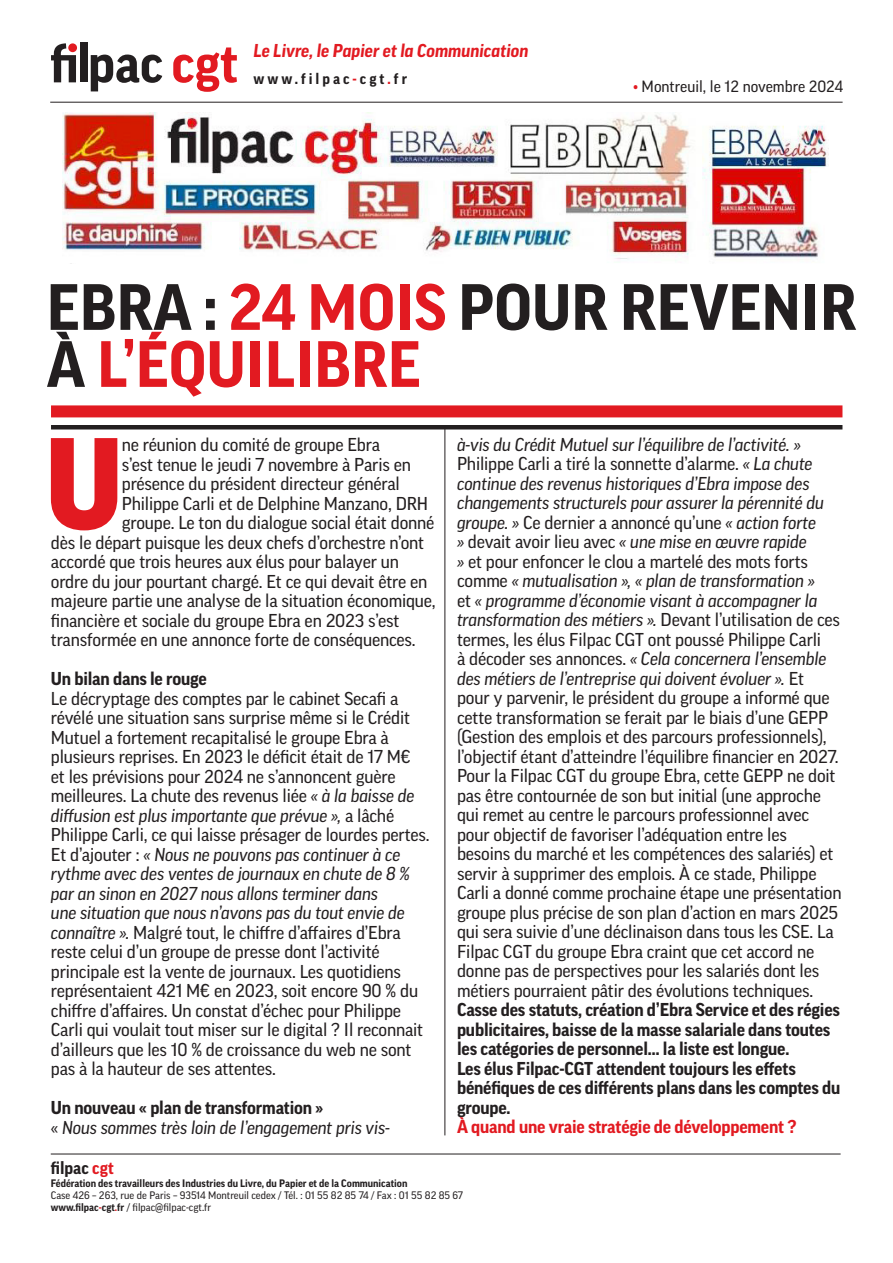
<style>
.page{position:relative;width:893px;height:1263px;background:#fff}
.page>*{position:absolute;margin:0;border:0;box-sizing:border-box;transform-origin:0 0}
.t1{font:900 125.55px "Good OT";color:#e21a21}
.t2{font:700 63px/57px "Good OT";color:#231f20}
.t3{font:18px/19.5px "Good OT";letter-spacing:-.01em;color:#231f20}
.t4{font:700 18px/19.5px "Good OT";letter-spacing:-.01em;color:#231f20}
.t5{font:italic 18px/19.5px "Good OT";letter-spacing:-.01em;color:#231f20}
.t6{font:700 18px "Good OT";letter-spacing:-.01em;color:#e21a21}
.t7{font:italic 700 18px "Good OT";color:#e21a21}
.t8{font:700 17.25px "Good OT";color:#231f20}
.t9{font:15.75px "Good OT";color:#231f20}
.t10{font:700 15px "Good OT";letter-spacing:.2em;color:#231f20}
.t11{font:10.5px/12px "Good OT";color:#231f20}
.t12{font:700 10.5px "Good OT";color:#231f20}
.s1{color:#e21a21}
.s2{font-style:italic}
.s3{font-weight:700;font-style:normal}
.s4{font-style:normal}
.s5{font-weight:700}
.s6{font-weight:700;color:#e21a21}
</style>
<div class="page">
<div style="left:51px;top:405px;width:791px;height:12px;background:#e21a21"></div>
<hr style="left:50px;top:102px;width:793px;height:1px;background:#231f20">
<hr style="left:51px;top:425px;width:791px;height:4px;background:#231f20">
<hr style="left:445px;top:427px;width:1px;height:708px;background:#231f20">
<hr style="left:51px;top:1154px;width:790px;height:1px;background:#231f20">
<svg style="left:173px;top:47px;width:64px;height:45px"></svg>
<svg style="left:91px;top:55px;width:71px;height:36px"></svg>
<div style="left:80px;top:43px;width:7px;height:39px;background:#231f20"></div>
<svg style="left:51px;top:43px;width:25px;height:39px"></svg>
<img style="left:63px;top:113px;width:766px;height:148px">
<p class="t7" style="left:254px;top:41px;width:276px">Le Livre, le Papier et la Communication</p>
<p class="t10" style="left:254px;top:70px;width:155px">www.filpac<span class="s1">-</span>cgt<span class="s1">.</span>fr</p>
<p class="t9" style="left:634px;top:78px;width:211px"><span class="s1">•</span> Montreuil, le 12 novembre 2024</p>
<h2 class="t2" style="left:47px;top:279px;width:811px">EBRA : <span class="s1">24 MOIS</span> POUR REVENIR<br>À <span class="s1">L’ÉQUILIBRE</span></h2>
<h1 class="t1" style="left:45px;top:415px;width:79px">U</h1>
<p class="t3" style="left:122px;top:435px;width:260px">ne réunion du comité de groupe Ebra</p>
<p class="t3" style="left:122px;top:455px;width:291px">s’est tenue le jeudi 7 novembre à Paris en</p>
<p class="t3" style="left:122px;top:474px;width:279px">présence du président directeur général</p>
<p class="t3" style="left:122px;top:494px;width:308px">Philippe Carli et de Delphine Manzano, DRH</p>
<p class="t3" style="left:122px;top:513px;width:314px">groupe. Le ton du dialogue social était donné</p>
<p class="t3" style="left:51px;top:533px;width:375px">dès le départ puisque les deux chefs d’orchestre n’ont</p>
<p class="t3" style="left:51px;top:552px;width:350px">accordé que trois heures aux élus pour balayer un</p>
<p class="t3" style="left:51px;top:572px;width:378px">ordre du jour pourtant chargé. Et ce qui devait être en</p>
<p class="t3" style="left:51px;top:591px;width:386px">majeure partie une analyse de la situation économique,</p>
<p class="t3" style="left:51px;top:611px;width:350px">financière et sociale du groupe Ebra en 2023 s’est</p>
<p class="t3" style="left:51px;top:630px;width:366px">transformée en une annonce forte de conséquences.</p>
<p class="t4" style="left:51px;top:669px;width:157px">Un bilan dans le rouge</p>
<p class="t3" style="left:51px;top:689px;width:380px">Le décryptage des comptes par le cabinet Secafi a révélé une situation sans surprise même si le Crédit Mutuel a fortement recapitalisé le groupe Ebra à plusieurs reprises. En 2023 le déficit était de 17 M€<br>et les prévisions pour 2024 ne s’annoncent guère meilleures. La chute des revenus liée <span class="s2">« à la baisse de diffusion est plus importante que prévue »,</span> a lâché Philippe Carli, ce qui laisse présager de lourdes pertes.<br>Et d’ajouter : <span class="s2">« Nous ne pouvons pas continuer à ce rythme avec des ventes de journaux en chute de 8 % par an sinon en 2027 nous allons terminer dans<br>une situation que nous n’avons pas du tout envie de connaître ».</span> Malgré tout, le chiffre d’affaires d’Ebra reste celui d’un groupe de presse dont l’activité principale est la vente de journaux. Les quotidiens représentaient 421 M€ en 2023, soit encore 90 % du chiffre d’affaires. Un constat d’échec pour Philippe Carli qui voulait tout miser sur le digital ? Il reconnait d’ailleurs que les 10 % de croissance du web ne sont pas à la hauteur de ses attentes.</p>
<p class="t5" style="left:51px;top:1098px;width:340px"><span class="s3">Un nouveau « plan de transformation »<br></span><span class="s4">«</span> Nous sommes très loin de l’engagement pris vis-</p>
<p class="t3" style="left:457px;top:435px;width:386px"><span class="s2">à-vis du Crédit Mutuel sur l’équilibre de l’activité. » </span>Philippe Carli a tiré la sonnette d’alarme. <span class="s2">« La chute continue des revenus historiques d’Ebra impose des changements structurels pour assurer la pérennité du groupe. »</span> Ce dernier a annoncé qu’une <span class="s2">« action forte<br>»</span> devait avoir lieu avec <span class="s2">« une mise en œuvre rapide<br>»</span> et pour enfoncer le clou a martelé des mots forts comme <span class="s2">« mutualisation », « plan de transformation »<br></span>et <span class="s2">« programme d’économie visant à accompagner la transformation des métiers ».</span> Devant l’utilisation de ces termes, les élus Filpac CGT ont poussé Philippe Carli<br>à décoder ses annonces. <span class="s2">« Cela concernera l’ensemble des métiers de l’entreprise qui doivent évoluer ».</span> Et<br>pour y parvenir, le président du groupe a informé que cette transformation se ferait par le biais d’une GEPP (Gestion des emplois et des parcours professionnels), l’objectif étant d’atteindre l’équilibre financier en 2027.<br>Pour la Filpac CGT du groupe Ebra, cette GEPP ne doit pas être contournée de son but initial (une approche qui remet au centre le parcours professionnel avec pour objectif de favoriser l’adéquation entre les besoins du marché et les compétences des salariés) et servir à supprimer des emplois. À ce stade, Philippe Carli a donné comme prochaine étape une présentation groupe plus précise de son plan d’action en mars 2025 qui sera suivie d’une déclinaison dans tous les CSE. La Filpac CGT du groupe Ebra craint que cet accord ne donne pas de perspectives pour les salariés dont les métiers pourraient pâtir des évolutions techniques.</p>
<p class="t4" style="left:457px;top:1000px;width:385px">Casse des statuts, création d’Ebra Service et des régies publicitaires, baisse de la masse salariale dans toutes les catégories de personnel… la liste est longue.<br>Les élus Filpac-CGT attendent toujours les effets bénéfiques de ces différents plans dans les comptes du groupe.</p>
<p class="t6" style="left:457px;top:1117px;width:341px">À quand une vraie stratégie de développement ?</p>
<p class="t8" style="left:51px;top:1158px;width:65px">filpac <span class="s1">cgt</span></p>
<p class="t12" style="left:51px;top:1178px;width:358px">Fédération des travailleurs des Industries du Livre, du Papier et de la Communication</p>
<p class="t11" style="left:51px;top:1190px;width:414px">Case 426 – 263, rue de Paris – 93514 Montreuil cedex / Tél. : 01 55 82 85 74 / Fax : 01 55 82 85 67 <span class="s5">www.filpac</span><span class="s6">-</span><span class="s5">cgt</span><span class="s6">.</span><span class="s5">fr</span> / filpac@filpac-cgt.fr</p>
</div>
